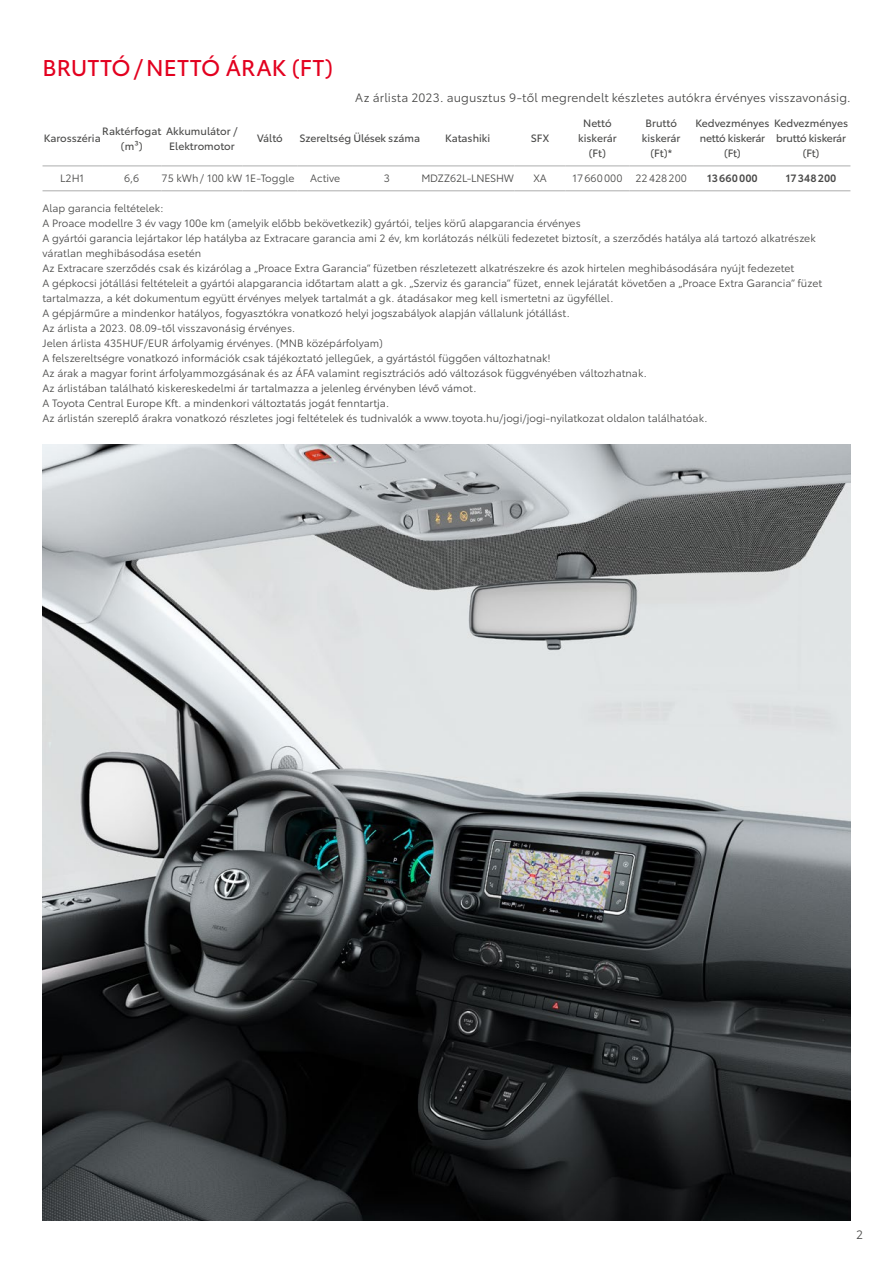
<style>
.page{position:relative;width:893px;height:1263px;background:#fff}
.page>*{position:absolute;margin:0;border:0;box-sizing:border-box;transform-origin:0 0}
.t1{font:22.5px "Toyota Type";letter-spacing:.005em;color:#e3001f}
.t2{font:12px "Toyota Type";letter-spacing:.01em;color:#494948}
.t3{font:10.5px/15px "Toyota Type";color:#494948}
.t4{font:10.5px/15px "Toyota Type";letter-spacing:-.005em;color:#494948;text-align:center}
.t5{font:600 10.5px "Toyota Type";color:#494948}
.t6{font:10.5px "Toyota Type";letter-spacing:-.02em;color:#494948}
</style>
<div class="page">
<hr style="left:43px;top:191px;width:59px;height:1px;background:#acadad">
<hr style="left:102px;top:191px;width:60px;height:1px;background:#acadad">
<hr style="left:162px;top:191px;width:80px;height:1px;background:#acadad">
<hr style="left:242px;top:191px;width:56px;height:1px;background:#acadad">
<hr style="left:298px;top:191px;width:55px;height:1px;background:#acadad">
<hr style="left:353px;top:191px;width:68px;height:1px;background:#acadad">
<hr style="left:421px;top:191px;width:93px;height:1px;background:#acadad">
<hr style="left:514px;top:191px;width:52px;height:1px;background:#acadad">
<hr style="left:566px;top:191px;width:63px;height:1px;background:#acadad">
<hr style="left:629px;top:191px;width:64px;height:1px;background:#acadad">
<hr style="left:693px;top:191px;width:79px;height:1px;background:#acadad">
<hr style="left:772px;top:191px;width:78px;height:1px;background:#acadad">
<hr style="left:43px;top:166px;width:59px;height:1px;background:#acadad">
<hr style="left:102px;top:166px;width:60px;height:1px;background:#acadad">
<hr style="left:162px;top:166px;width:80px;height:1px;background:#acadad">
<hr style="left:242px;top:166px;width:56px;height:1px;background:#acadad">
<hr style="left:298px;top:166px;width:55px;height:1px;background:#acadad">
<hr style="left:353px;top:166px;width:68px;height:1px;background:#acadad">
<hr style="left:421px;top:166px;width:93px;height:1px;background:#acadad">
<hr style="left:514px;top:166px;width:52px;height:1px;background:#acadad">
<hr style="left:566px;top:166px;width:63px;height:1px;background:#acadad">
<hr style="left:629px;top:166px;width:64px;height:1px;background:#acadad">
<hr style="left:693px;top:166px;width:79px;height:1px;background:#acadad">
<hr style="left:772px;top:166px;width:78px;height:1px;background:#acadad">
<img style="left:43px;top:445px;width:807px;height:775px">
<h1 class="t1" style="left:43px;top:51px;width:292px">BRUTTÓ/NETTÓ ÁRAK (FT)</h1>
<p class="t2" style="left:355px;top:89px;width:497px">Az árlista 2023. augusztus 9-től megrendelt készletes autókra érvényes visszavonásig.</p>
<p class="t4" style="left:44px;top:130px;width:58px">Karosszéria</p>
<p class="t4" style="left:102px;top:123px;width:60px">Raktérfogat (m³)</p>
<p class="t4" style="left:166px;top:123px;width:73px;text-align:left">Akkumulátor /<br>Elektromotor</p>
<p class="t4" style="left:257px;top:130px;width:27px">Váltó</p>
<p class="t4" style="left:299px;top:130px;width:122px">Szereltség Ülések száma</p>
<p class="t4" style="left:445px;top:130px;width:47px">Katashiki</p>
<p class="t4" style="left:531px;top:130px;width:20px">SFX</p>
<p class="t4" style="left:578px;top:115px;width:40px">Nettó kiskerár (Ft)</p>
<p class="t4" style="left:642px;top:115px;width:40px">Bruttó kiskerár (Ft)*</p>
<p class="t4" style="left:695px;top:115px;width:154px">Kedvezményes Kedvezményes</p>
<p class="t4" style="left:700px;top:130px;width:67px">nettó kiskerár</p>
<p class="t4" style="left:724px;top:145px;width:18px">(Ft)</p>
<p class="t4" style="left:776px;top:130px;width:71px">bruttó kiskerár (Ft)</p>
<p class="t3" style="left:60px;top:170px;width:26px">L2H1</p>
<p class="t3" style="left:124px;top:170px;width:17px">6,6</p>
<p class="t3" style="left:162px;top:170px;width:134px">75 kWh/ 100 kW 1E-Toggle</p>
<p class="t3" style="left:310px;top:170px;width:32px">Active</p>
<p class="t3" style="left:384px;top:170px;width:8px">3</p>
<p class="t6" style="left:421px;top:171px;width:94px">MDZZ62L-LNESHW</p>
<p class="t3" style="left:533px;top:170px;width:15px">XA</p>
<p class="t3" style="left:572px;top:170px;width:116px">17660000 22428200</p>
<p class="t5" style="left:707px;top:171px;width:52px">13660000</p>
<p class="t5" style="left:786px;top:171px;width:52px">17348200</p>
<p class="t3" style="left:43px;top:199px;width:781px">Alap garancia feltételek:<br>A Proace modellre 3 év vagy 100e km (amelyik előbb bekövetkezik) gyártói, teljes körű alapgarancia érvényes<br>A gyártói garancia lejártakor lép hatályba az Extracare garancia ami 2 év, km korlátozás nélküli fedezetet biztosít, a szerződés hatálya alá tartozó alkatrészek váratlan meghibásodása esetén<br>Az Extracare szerződés csak és kizárólag a „Proace Extra Garancia” füzetben részletezett alkatrészekre és azok hirtelen meghibásodására nyújt fedezetet<br>A gépkocsi jótállási feltételeit a gyártói alapgarancia időtartam alatt a gk. „Szerviz és garancia” füzet, ennek lejáratát követően a „Proace Extra Garancia” füzet tartalmazza, a két dokumentum együtt érvényes melyek tartalmát a gk. átadásakor meg kell ismertetni az ügyféllel.<br>A gépjárműre a mindenkor hatályos, fogyasztókra vonatkozó helyi jogszabályok alapján vállalunk jótállást.<br>Az árlista a 2023. 08.09-től visszavonásig érvényes.<br>Jelen árlista 435HUF/EUR árfolyamig érvényes. (MNB középárfolyam)<br>A felszereltségre vonatkozó információk csak tájékoztató jellegűek, a gyártástól függően változhatnak!<br>Az árak a magyar forint árfolyammozgásának és az ÁFA valamint regisztrációs adó változások függvényében változhatnak.<br>Az árlistában található kiskereskedelmi ár tartalmazza a jelenleg érvényben lévő vámot.<br>A Toyota Central Europe Kft. a mindenkori változtatás jogát fenntartja.<br>Az árlistán szereplő árakra vonatkozó részletes jogi feltételek és tudnivalók a www.toyota.hu/jogi/jogi-nyilatkozat oldalon találhatóak.</p>
<p class="t2" style="left:856px;top:1226px;width:8px">2</p>
</div>
